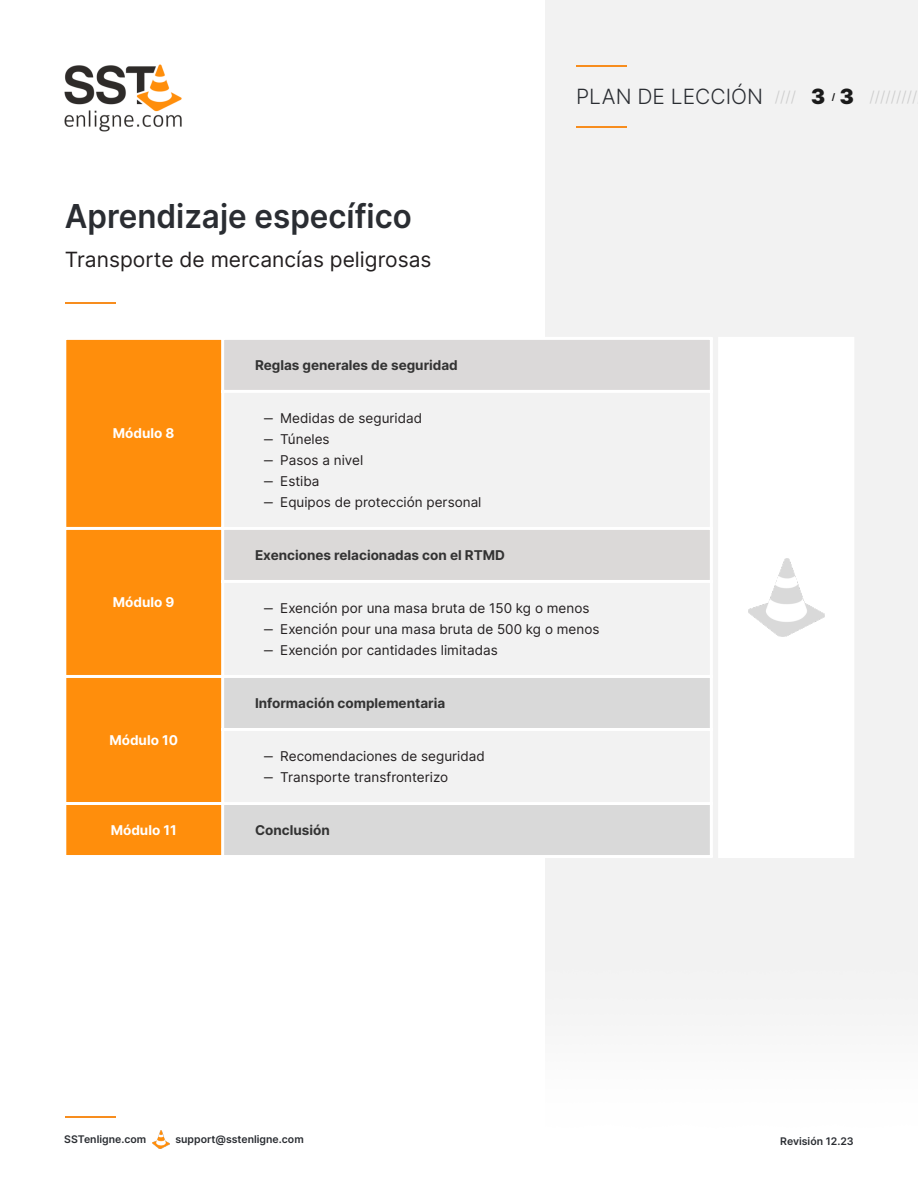
<style>
.page{position:relative;width:918px;height:1188px;background:#fff}
.page>*{position:absolute;margin:0;border:0;box-sizing:border-box;transform-origin:0 0}
.t1{font:600 33px "Inter";color:#2a2d32;scale:.95 1}
.t2{font:21px "Inter";color:#231f20}
.t3{font:300 21px "Inter";color:#2a2d32}
.t4{font:300 15px "Inter";color:#ccc}
.t5{font:13.5px/21px "Inter";color:#231f20}
.t6{font:700 13.5px "Inter";color:#333}
.t7{font:700 13.5px "Inter";color:#fff}
.t8{font:600 10.5px "Inter";color:#2a2d32}
.t9{font:700 9px "Inter";color:#1a1a1a}
.s1{font-size:15px;color:#ccc}
.s2{font-weight:900;color:#1a1a1a}
.s3{font-weight:900;font-size:21px;color:#1a1a1a}
</style>
<div class="page">
<div style="left:545px;top:0;width:373px;height:1016px;background:#f2f2f2"></div>
<hr style="left:576px;top:65px;width:50px;height:1px;background:#f78d1e">
<hr style="left:576px;top:126px;width:50px;height:1px;background:#f78d1e">
<img style="left:64px;top:64px;width:118px;height:68px">
<hr style="left:65px;top:1116px;width:50px;height:1px;background:#f78d1e">
<img style="left:152px;top:1131px;width:18px;height:17px">
<div style="left:718px;top:337px;width:136px;height:521px;background:#fff"></div>
<hr style="left:65px;top:302px;width:50px;height:2px;background:#f78d1e">
<div style="left:65px;top:338px;width:158px;height:519px;background:#ff8e0c"></div>
<div style="left:223px;top:338px;width:488px;height:53px;background:#dbd9d9"></div>
<div style="left:224px;top:393px;width:486px;height:134px;background:#f2f2f2"></div>
<div style="left:223px;top:528px;width:488px;height:53px;background:#dbd9d8"></div>
<div style="left:223px;top:581px;width:488px;height:95px;background:#f2f2f2"></div>
<svg style="left:224px;top:678px;width:486px;height:177px;fill:#d9d9d9"></svg>
<hr style="left:63px;top:338px;width:3px;height:519px;background:#fff">
<hr style="left:221px;top:338px;width:3px;height:519px;background:#fff">
<hr style="left:710px;top:338px;width:3px;height:519px;background:#fff">
<hr style="left:65px;top:337px;width:646px;height:3px;background:#fff">
<hr style="left:223px;top:390px;width:488px;height:3px;background:#fff">
<hr style="left:65px;top:527px;width:646px;height:3px;background:#fff">
<hr style="left:223px;top:580px;width:488px;height:3px;background:#fff">
<hr style="left:65px;top:675px;width:646px;height:3px;background:#fff">
<hr style="left:223px;top:728px;width:488px;height:3px;background:#fff">
<hr style="left:65px;top:802px;width:646px;height:3px;background:#fff">
<hr style="left:65px;top:855px;width:646px;height:3px;background:#fff">
<img style="left:748px;top:559px;width:76px;height:77px">
<h1 class="t1" style="left:65px;top:196px;width:367px">Aprendizaje específico</h1>
<h2 class="t2" style="left:65px;top:247px;width:368px">Transporte de mercancías peligrosas</h2>
<p class="t7" style="left:113px;top:425px;width:63px">Módulo 8</p>
<p class="t6" style="left:255px;top:357px;width:204px">Reglas generales de seguridad</p>
<p class="t5" style="left:264px;top:407px;width:219px">‒ Medidas de seguridad<br>‒ Túneles<br>‒ Pasos a nivel<br>‒ Estiba<br>‒ Equipos de protección personal</p>
<p class="t6" style="left:255px;top:547px;width:251px">Exenciones relacionadas con el RTMD</p>
<h2 class="t3" style="left:576px;top:84px;width:251px">PLAN DE LECCIÓN <span class="s1">////</span> <span class="s2">3</span></h2>
<p class="t9" style="left:832px;top:91px;width:5px">/</p>
<p class="t4" style="left:840px;top:88px;width:79px"><span class="s3">3</span> /////////</p>
<p class="t7" style="left:113px;top:594px;width:63px">Módulo 9</p>
<p class="t7" style="left:109px;top:732px;width:70px">Módulo 10</p>
<p class="t5" style="left:264px;top:597px;width:337px">‒ Exención por una masa bruta de 150 kg o menos ‒ Exención pour una masa bruta de 500 kg o menos ‒ Exención por cantidades limitadas</p>
<p class="t6" style="left:255px;top:695px;width:192px">Información complementaria</p>
<p class="t5" style="left:264px;top:745px;width:222px">‒ Recomendaciones de seguridad ‒ Transporte transfronterizo</p>
<p class="t7" style="left:111px;top:822px;width:67px">Módulo 11</p>
<p class="t6" style="left:255px;top:822px;width:76px">Conclusión</p>
<p class="t8" style="left:64px;top:1132px;width:83px">SSTenligne.com</p>
<p class="t8" style="left:175px;top:1132px;width:130px">support@sstenligne.com</p>
<p class="t8" style="left:780px;top:1135px;width:75px">Revisión 12.23</p>
</div>
